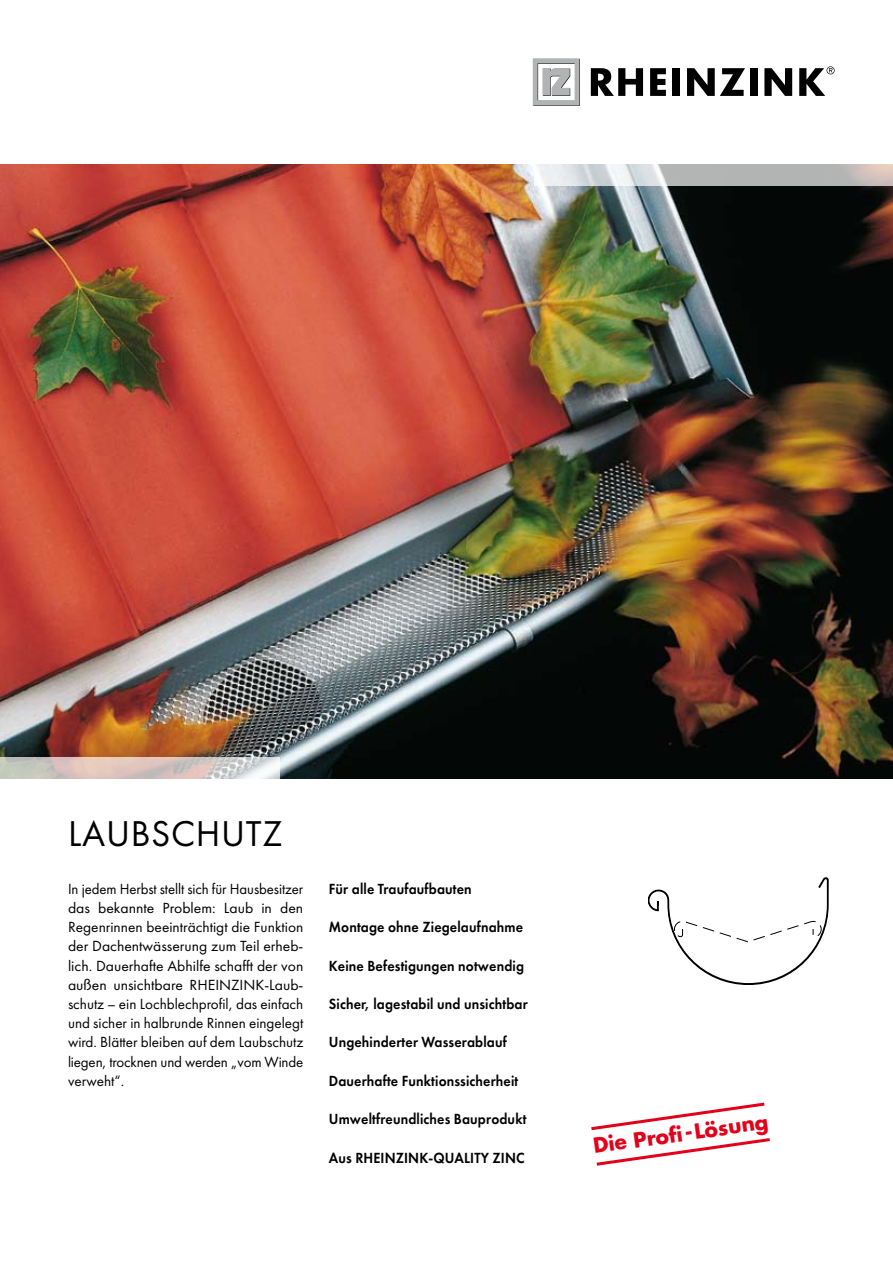
<style>
.page{position:relative;width:893px;height:1263px;background:#fff}
.page>*{position:absolute;margin:0;border:0;box-sizing:border-box;transform-origin:0 0}
.t1{font:33px "RZ Futura";letter-spacing:.02em;color:#000}
.t2{font:700 20.25px "Futura";color:#e2001a}
.t3{font:13.5px/19.2px "RZ Futura";letter-spacing:-.015em;color:#000;text-align:justify}
.t4{font:800 13.5px "RZ Futura";letter-spacing:.01em;color:#000}
</style>
<div class="page">
<img style="left:0;top:164px;width:893px;height:614px">
<svg style="left:591px;top:68px;width:52px;height:28px"></svg>
<svg style="left:650px;top:68px;width:16px;height:28px"></svg>
<div style="left:673px;top:68px;width:7px;height:28px;background:#000"></div>
<svg style="left:687px;top:68px;width:58px;height:28px"></svg>
<div style="left:750px;top:68px;width:7px;height:28px;background:#000"></div>
<svg style="left:764px;top:68px;width:28px;height:28px"></svg>
<svg style="left:799px;top:66px;width:36px;height:30px"></svg>
<svg style="left:533px;top:58px;width:47px;height:48px"></svg>
<svg style="left:534px;top:164px;width:359px;height:21px;background:#c6c7c7"></svg>
<svg style="left:0;top:757px;width:280px;height:21px;background:#d5cac4"></svg>
<svg style="left:591px;top:1102px;width:179px;height:64px"></svg>
<svg style="left:648px;top:878px;width:180px;height:107px"></svg>
<h1 class="t1" style="left:68px;top:815px;width:216px">laubschutz</h1>
<p class="t3" style="left:68px;top:879px;width:237px">In jedem H erbst stellt sich für H ausbesitzer das bekannte Problem: Laub in den Regenrinnen beeinträchtigt die Funktion der Dachentwässerung zum Teil erheb&shy;lich. Dauerhafte Abhilfe schafft der von außen unsichtbare RH EINZINK-Laub&shy;schutz – ein Lochblechprofil, das einfach und sicher in halbrunde Rinnen eingelegt wird. Blätter bleiben auf dem Laubschutz liegen, trocknen und werden „vom Winde verweht“.</p>
<p class="t4" style="left:329px;top:881px;width:144px">Für alle Traufaufbauten</p>
<p class="t4" style="left:329px;top:919px;width:196px">Montage ohne Ziegelaufnahme</p>
<p class="t4" style="left:329px;top:957px;width:197px">Keine Befestigungen notwendig</p>
<p class="t4" style="left:329px;top:996px;width:200px">Sicher, lagestabil und unsichtbar</p>
<p class="t4" style="left:329px;top:1034px;width:180px">Ungehinderter Wasserablauf</p>
<p class="t4" style="left:329px;top:1073px;width:191px">Dauerhafte Funktionssicherheit</p>
<p class="t4" style="left:329px;top:1111px;width:199px">Umweltfreundliches Bauprodukt</p>
<p class="t4" style="left:329px;top:1149px;width:197px">Aus RHEINZINK-QUALITY ZINC</p>
<h2 class="t2" style="left:591px;top:1132px;width:178px;rotate:-8deg">Die Profi-Lösung</h2>
</div>
